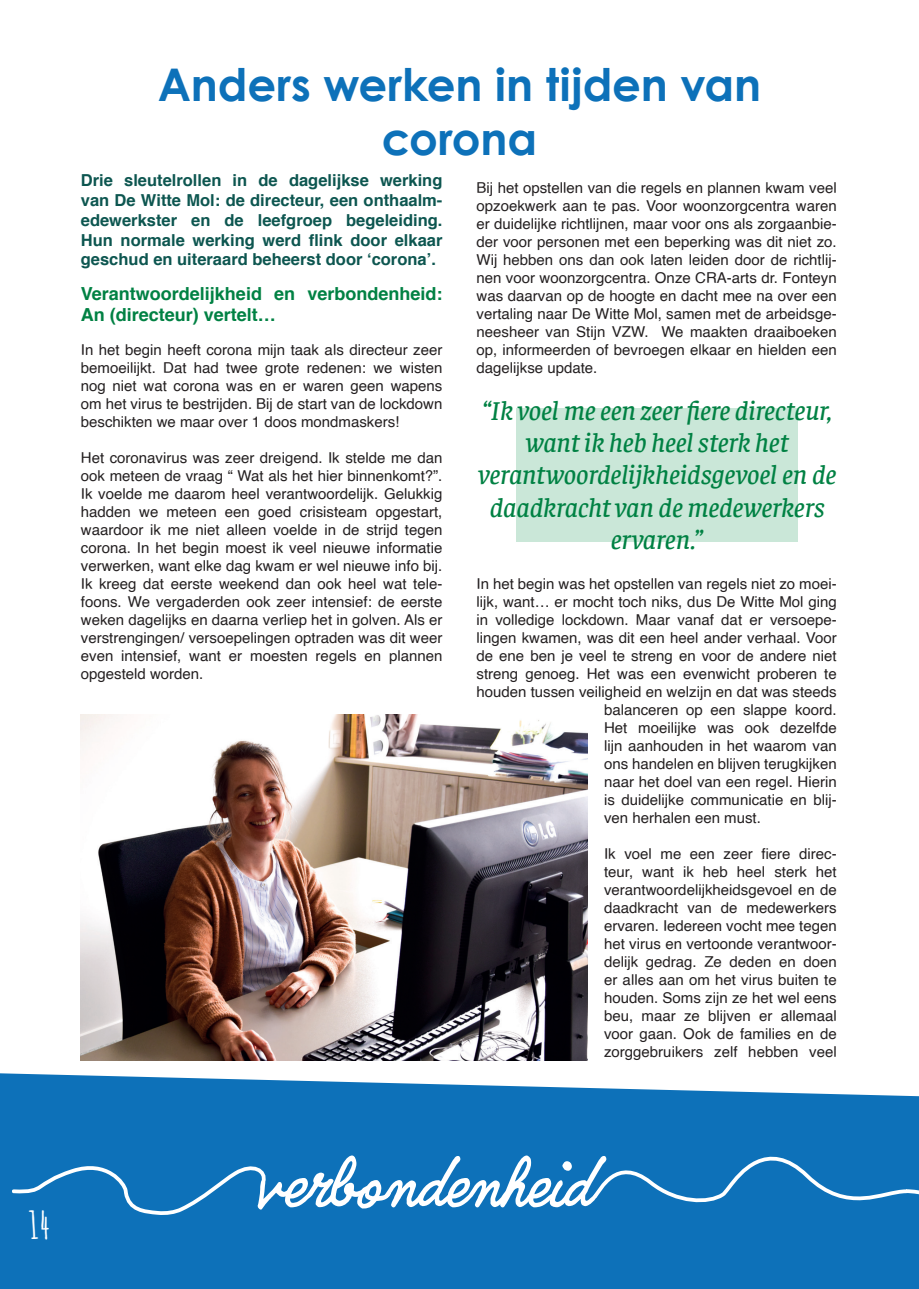
<style>
.page{position:relative;width:919px;height:1289px;background:#fff}
.page>*{position:absolute;margin:0;border:0;box-sizing:border-box;transform-origin:0 0}
.t1{font:54.45px "Quimby Gubernatorial";color:#fff}
.t2{font:700 45px/54px "Century Gothic";color:#0d71b9;text-align:center}
.t3{font:700 37.5px "Amatic SC";color:#fff}
.t4{font:italic 500 27px/32.4px "Faustina";letter-spacing:-.005em;color:#008143;text-align:center}
.t5{font:700 18px/21.6px "Helvetica";color:#008143}
.t6{font:700 16.5px/19.8px "Helvetica";color:#0d5650;text-align:justify}
.t7{font:15px/18px "Helvetica";color:#231f20;text-align:justify}
</style>
<div class="page">
<div style="left:0;top:1140px;width:906px;height:148px;background:#0d71b9"></div>
<div style="left:906px;top:1140px;width:12px;height:148px;background:#0d71b9"></div>
<svg style="left:13px;top:1166px;width:253px;height:49px"></svg>
<svg style="left:593px;top:1156px;width:325px;height:47px"></svg>
<svg style="left:0;top:1073px;width:918px;height:67px;fill:#0d71b9"></svg>
<div style="left:516px;top:408px;width:281px;height:134px;background:#cae7d8"></div>
<img style="left:81px;top:714px;width:506px;height:346px">
<h2 class="t2" style="left:158px;top:55px;width:605px">Anders werken in tijden van corona</h2>
<p class="t6" style="left:81px;top:171px;width:363px">Drie sleutelrollen in de dagelijkse werking van De Witte Mol: de directeur, een onthaalm&shy;edewerkster en de leefgroep begeleiding.<br>Hun normale werking werd flink door elkaar geschud en uiteraard beheerst door ‘corona’.</p>
<p class="t5" style="left:81px;top:283px;width:363px">Verantwoordelijkheid en verbondenheid:<br>An (directeur) vertelt…</p>
<p class="t7" style="left:81px;top:341px;width:363px">In het begin heeft corona mijn taak als directeur zeer bemoeilijkt. Dat had twee grote redenen: we wisten nog niet wat corona was en er waren geen wapens om het virus te bestrijden. Bij de start van de lockdown beschikten we maar over 1 doos mondmaskers!</p>
<p class="t7" style="left:81px;top:449px;width:363px">Het coronavirus was zeer dreigend. Ik stelde me dan ook meteen de vraag “ Wat als het hier binnenkomt?”.<br>Ik voelde me daarom heel verantwoordelijk. Gelukkig hadden we meteen een goed crisisteam opgestart, waardoor ik me niet alleen voelde in de strijd tegen corona. In het begin moest ik veel nieuwe informatie verwerken, want elke dag kwam er wel nieuwe info bij.<br>Ik kreeg dat eerste weekend dan ook heel wat tele&shy;foons. We vergaderden ook zeer intensief: de eerste weken dagelijks en daarna verliep het in golven. Als er verstrengingen/ versoepelingen optraden was dit weer even intensief, want er moesten regels en plannen opgesteld worden.</p>
<p class="t7" style="left:476px;top:179px;width:362px">Bij het opstellen van die regels en plannen kwam veel opzoekwerk aan te pas. Voor woonzorgcentra waren er duidelijke richtlijnen, maar voor ons als zorgaanbie&shy;der voor personen met een beperking was dit niet zo.<br>Wij hebben ons dan ook laten leiden door de richtlij&shy;nen voor woonzorgcentra. Onze CRA-arts dr. Fonteyn was daarvan op de hoogte en dacht mee na over een vertaling naar De Witte Mol, samen met de arbeidsge&shy;neesheer van Stijn VZW. We maakten draaiboeken op, informeerden of bevroegen elkaar en hielden een dagelijkse update.</p>
<h3 class="t4" style="left:478px;top:392px;width:359px">“Ik voel me een zeer fiere directeur, want ik heb heel sterk het verantwoordelijkheidsgevoel en de daadkracht van de medewerkers ervaren.”</h3>
<p class="t7" style="left:476px;top:575px;width:362px">In het begin was het opstellen van regels niet zo moei-</p>
<p class="t7" style="left:476px;top:593px;width:362px">lijk, want… er mocht toch niks, dus De Witte Mol ging</p>
<p class="t7" style="left:476px;top:611px;width:361px">in volledige lockdown. Maar vanaf dat er versoepe-</p>
<p class="t7" style="left:476px;top:629px;width:361px">lingen kwamen, was dit een heel ander verhaal. Voor</p>
<p class="t7" style="left:476px;top:647px;width:361px">de ene ben je veel te streng en voor de andere niet</p>
<p class="t7" style="left:476px;top:665px;width:361px">streng genoeg. Het was een evenwicht proberen te</p>
<p class="t7" style="left:476px;top:683px;width:361px">houden tussen veiligheid en welzijn en dat was steeds</p>
<p class="t7" style="left:604px;top:701px;width:234px">balanceren op een slappe koord.</p>
<p class="t7" style="left:604px;top:719px;width:234px">Het moeilijke was ook dezelfde</p>
<p class="t7" style="left:604px;top:737px;width:234px">lijn aanhouden in het waarom van</p>
<p class="t7" style="left:604px;top:755px;width:234px">ons handelen en blijven terugkijken</p>
<p class="t7" style="left:604px;top:773px;width:234px">naar het doel van een regel. Hierin</p>
<p class="t7" style="left:604px;top:791px;width:234px">is duidelijke communicatie en blij-</p>
<p class="t7" style="left:604px;top:809px;width:158px">ven herhalen een must.</p>
<p class="t7" style="left:604px;top:845px;width:234px">Ik voel me een zeer fiere direc&shy;teur, want ik heb heel sterk het verantwoordelijkheidsgevoel en de daadkracht van de medewerkers ervaren. Iedereen vocht mee tegen het virus en vertoonde verantwoor&shy;delijk gedrag. Ze deden en doen er alles aan om het virus buiten te houden. Soms zijn ze het wel eens beu, maar ze blijven er allemaal voor gaan. Ook de families en de zorggebruikers zelf hebben veel</p>
<h3 class="t3" style="left:29px;top:1195px;width:23px">14</h3>
<h1 class="t1" style="left:253px;top:1154px;width:339px">verbondenheid</h1>
</div>
